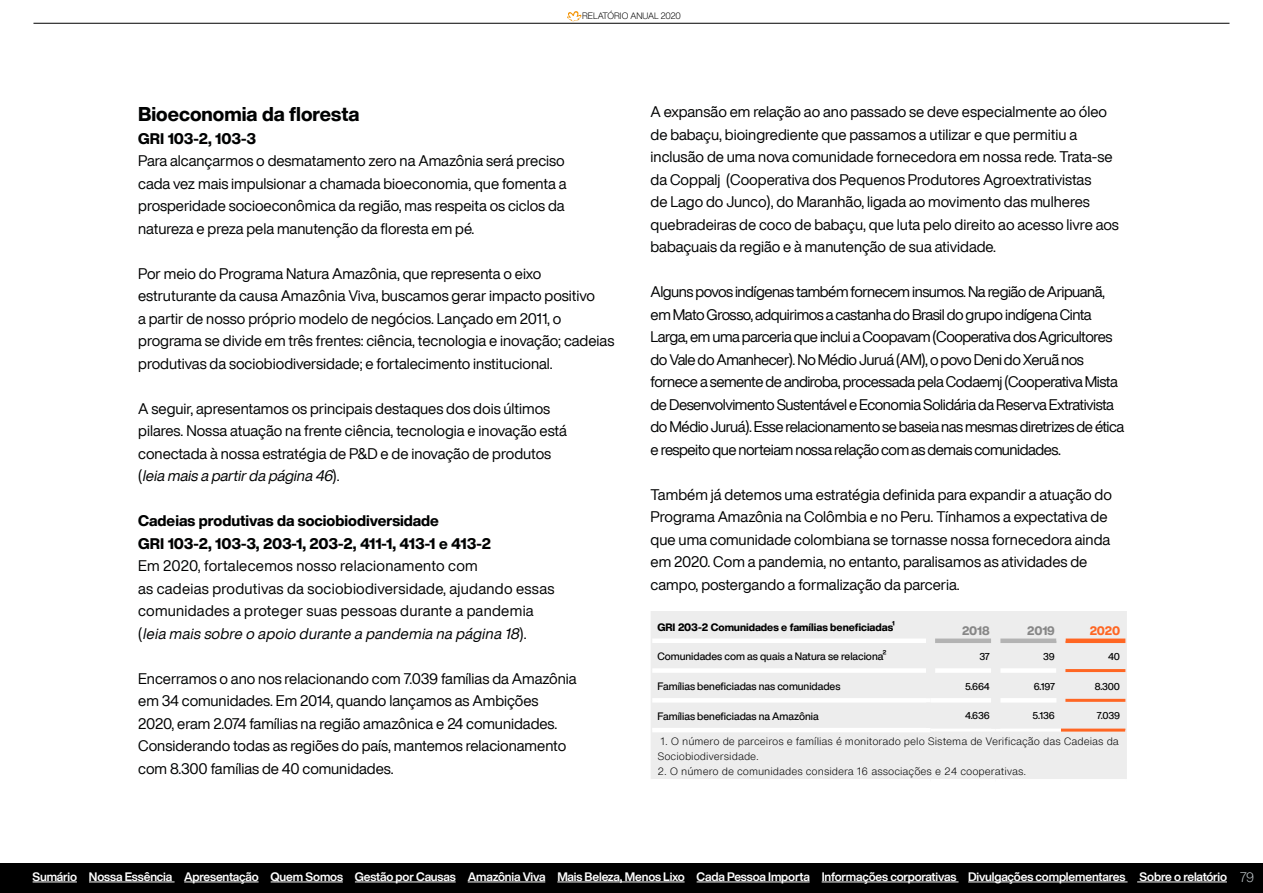
<style>
.page{position:relative;width:1263px;height:893px;background:#fff}
.page>*{position:absolute;margin:0;border:0;box-sizing:border-box;transform-origin:0 0}
.t1{font:800 19.5px "Helvetica Now Display";color:#010202}
.t2{font:15px/22.5px "Helvetica Now Display";color:#010202}
.t3{font:15px/22.5px "Helvetica Now Display";letter-spacing:-.03em;color:#010202}
.t4{font:15px/22.5px "Helvetica Now Display";letter-spacing:.02em;color:#010202}
.t5{font:800 15px/22.5px "Helvetica Now Display";color:#010202}
.t6{font:300 13.5px "Helvetica Now Display";color:#bdc4c7}
.t7{font:700 12px "Helvetica Now Display";letter-spacing:-.015em;color:#fff}
.t8{font:800 12px "Helvetica Now Display";letter-spacing:-.015em;color:#878787}
.t9{font:800 12px "Helvetica Now Display";color:#ff6623}
.t10{font:300 10.5px/15px "Helvetica Now Text";color:#000}
.t11{font:500 10.5px "Helvetica Now Display";color:#000}
.t12{font:800 10.5px "Helvetica Now Display";color:#000}
.t13{font:500 9.75px "Helvetica Now Display";letter-spacing:-.01em;color:#000}
.t14{font:300 9px "Helvetica Now Display";letter-spacing:-.005em;color:#000}
.s1{font-style:italic}
</style>
<div class="page">
<hr style="left:33px;top:23px;width:1196px;height:1px;background:#000">
<svg style="left:567px;top:11px;width:14px;height:10px"></svg>
<div style="left:0;top:863px;width:1263px;height:29px;background:#000"></div>
<div style="left:652px;top:611px;width:473px;height:168px;background:#ededed"></div>
<div style="left:652px;top:638px;width:274px;height:5px;background:#fff"></div>
<div style="left:935px;top:668px;width:56px;height:5px;background:#fff"></div>
<div style="left:1000px;top:668px;width:56px;height:5px;background:#fff"></div>
<div style="left:652px;top:668px;width:274px;height:5px;background:#fff"></div>
<div style="left:652px;top:698px;width:278px;height:5px;background:#fff"></div>
<hr style="left:651px;top:611px;width:1px;height:30px;background:#ededed">
<hr style="left:1125px;top:611px;width:2px;height:30px;background:#ededed">
<hr style="left:651px;top:641px;width:1px;height:30px;background:#ededed">
<hr style="left:1125px;top:641px;width:2px;height:30px;background:#ededed">
<hr style="left:651px;top:670px;width:1px;height:30px;background:#ededed">
<hr style="left:1125px;top:670px;width:2px;height:30px;background:#ededed">
<hr style="left:651px;top:700px;width:1px;height:30px;background:#ededed">
<hr style="left:1125px;top:700px;width:2px;height:30px;background:#ededed">
<div style="left:1056px;top:641px;width:9px;height:30px;background:#ededed"></div>
<div style="left:1056px;top:670px;width:9px;height:30px;background:#ededed"></div>
<div style="left:1056px;top:700px;width:9px;height:29px;background:#ededed"></div>
<hr style="left:1065px;top:669px;width:60px;height:3px;background:#ff6623">
<hr style="left:1065px;top:699px;width:60px;height:3px;background:#ff6623">
<div style="left:935px;top:638px;width:56px;height:5px;background:#b3b3b3"></div>
<div style="left:1000px;top:638px;width:56px;height:5px;background:#b3b3b3"></div>
<hr style="left:652px;top:728px;width:278px;height:4px;background:#fff">
<hr style="left:651px;top:730px;width:1px;height:49px;background:#ededed">
<hr style="left:930px;top:729px;width:66px;height:3px;background:#fff">
<hr style="left:996px;top:729px;width:65px;height:3px;background:#fff">
<hr style="left:1061px;top:729px;width:64px;height:3px;background:#ff6623">
<div style="left:1065px;top:638px;width:60px;height:5px;background:#ff6623"></div>
<div style="left:926px;top:611px;width:9px;height:30px;background:#ededed"></div>
<div style="left:926px;top:641px;width:9px;height:30px;background:#ededed"></div>
<div style="left:926px;top:670px;width:9px;height:28px;background:#ededed"></div>
<div style="left:926px;top:703px;width:9px;height:25px;background:#ededed"></div>
<hr style="left:1125px;top:730px;width:2px;height:49px;background:#ededed">
<div style="left:930px;top:698px;width:61px;height:5px;background:#fff"></div>
<div style="left:1000px;top:698px;width:56px;height:5px;background:#fff"></div>
<div style="left:1056px;top:611px;width:9px;height:30px;background:#ededed"></div>
<div style="left:991px;top:641px;width:9px;height:30px;background:#ededed"></div>
<div style="left:991px;top:670px;width:9px;height:30px;background:#ededed"></div>
<div style="left:991px;top:700px;width:9px;height:29px;background:#ededed"></div>
<div style="left:991px;top:611px;width:9px;height:30px;background:#ededed"></div>
<hr style="left:33px;top:882px;width:44px;height:1px;background:#fff">
<hr style="left:89px;top:882px;width:86px;height:1px;background:#fff">
<hr style="left:184px;top:882px;width:75px;height:1px;background:#fff">
<hr style="left:271px;top:882px;width:72px;height:1px;background:#fff">
<hr style="left:355px;top:882px;width:101px;height:1px;background:#fff">
<hr style="left:468px;top:882px;width:77px;height:1px;background:#fff">
<hr style="left:557px;top:882px;width:128px;height:1px;background:#fff">
<hr style="left:697px;top:882px;width:113px;height:1px;background:#fff">
<hr style="left:822px;top:882px;width:136px;height:1px;background:#fff">
<hr style="left:968px;top:882px;width:159px;height:1px;background:#fff">
<hr style="left:1137px;top:882px;width:90px;height:1px;background:#fff">
<p class="t14" style="left:582px;top:10px;width:100px">RELATÓRIO ANUAL 2020</p>
<h1 class="t1" style="left:138px;top:101px;width:223px">Bioeconomia da floresta</h1>
<p class="t5" style="left:138px;top:127px;width:119px">GRI 103-2, 103-3</p>
<p class="t2" style="left:138px;top:150px;width:430px">Para alcançarmos o desmatamento zero na Amazônia será preciso cada vez mais impulsionar a chamada bioeconomia, que fomenta a prosperidade socioeconômica da região, mas respeita os ciclos da natureza e preza pela manutenção da floresta em pé.</p>
<p class="t2" style="left:138px;top:262px;width:478px">Por meio do Programa Natura Amazônia, que representa o eixo estruturante da causa Amazônia Viva, buscamos gerar impacto positivo<br>a partir de nosso próprio modelo de negócios. Lançado em 2011, o programa se divide em três frentes: ciência, tecnologia e inovação; cadeias produtivas da sociobiodiversidade; e fortalecimento institucional.</p>
<p class="t2" style="left:138px;top:397px;width:430px">A seguir, apresentamos os principais destaques dos dois últimos pilares. Nossa atuação na frente ciência, tecnologia e inovação está conectada à nossa estratégia de P&amp;D e de inovação de produtos<br>( <span class="s1">leia maisa partirda página 46</span>) .</p>
<p class="t5" style="left:138px;top:510px;width:354px">Cadeias produtivas da sociobiodiversidade<br>GRI 103-2, 103-3, 203-1, 203-2, 411-1, 413-1 e 413-2</p>
<p class="t4" style="left:138px;top:555px;width:418px">Em 2020, fortalecemos nosso relacionamento com<br>as cadeias produtivas da sociobiodiversidade, ajudando essas comunidades a proteger suas pessoas durante a pandemia<br>( <span class="s1">leia mais sobre o apoio durante a pandemia na página 18</span>) .</p>
<p class="t2" style="left:138px;top:667px;width:440px">Encerramos o ano nos relacionando com 7.039 famílias da Amazônia em 34 comunidades. Em 2014, quando lançamos as Ambições 2020, eram 2.074 famílias na região amazônica e 24 comunidades.<br>Considerando todas as regiões do país, mantemos relacionamento com 8.300 famílias de 40 comunidades.</p>
<p class="t2" style="left:651px;top:101px;width:470px">A expansão em relação ao ano passado se deve especialmente ao óleo de babaçu, bioingrediente que passamos a utilizar e que permitiu a inclusão de uma nova comunidade fornecedora em nossa rede. Trata-se da Coppalj (Cooperativa dos Pequenos Produtores Agroextrativistas<br>de Lago do Junco), do Maranhão, ligada ao movimento das mulheres quebradeiras de coco de babaçu, que luta pelo direito ao acesso livre aos babaçuais da região e à manutenção de sua atividade.</p>
<p class="t3" style="left:651px;top:281px;width:475px">Alguns povos indígenas também fornecem insumos. Na região de Aripuanã, em Mato Grosso, adquirimos a castanha do Brasil do grupo indígena Cinta Larga, em uma parceria que inclui a Coopavam (Cooperativa dos Agricultores do Vale do Amanhecer). No Médio Juruá (AM), o povo Deni do Xeruã nos fornece a semente de andiroba, processada pela Codaemj (Cooperativa Mista de Desenvolvimento Sustentável e Economia Solidária da Reserva Extrativista do Médio Juruá). Esse relacionamento se baseia nas mesmas diretrizes de ética e respeito que norteiam nossa relação com as demais comunidades.</p>
<p class="t2" style="left:651px;top:483px;width:463px">Também já detemos uma estratégia definida para expandir a atuação do Programa Amazônia na Colômbia e no Peru. Tínhamos a expectativa de que uma comunidade colombiana se tornasse nossa fornecedora ainda em 2020. Com a pandemia, no entanto, paralisamos as atividades de campo, postergando a formalização da parceria.</p>
<p class="t12" style="left:657px;top:619px;width:239px">GRI 203-2 Comunidades e famílias beneficiadas¹</p>
<p class="t8" style="left:962px;top:622px;width:29px">2018</p>
<p class="t8" style="left:1027px;top:622px;width:29px">2019</p>
<p class="t9" style="left:1090px;top:622px;width:32px">2020</p>
<p class="t11" style="left:657px;top:649px;width:230px">Comunidades com as quais a Natura se relaciona²</p>
<p class="t13" style="left:979px;top:650px;width:12px">37</p>
<p class="t13" style="left:1043px;top:650px;width:13px">39</p>
<p class="t13" style="left:1108px;top:650px;width:13px">40</p>
<p class="t11" style="left:657px;top:679px;width:185px">Famílias beneficiadas nas comunidades</p>
<p class="t13" style="left:965px;top:679px;width:26px">5.664</p>
<p class="t13" style="left:1034px;top:679px;width:23px">6.197</p>
<p class="t13" style="left:1095px;top:679px;width:27px">8.300</p>
<p class="t11" style="left:657px;top:709px;width:163px">Famílias beneficiadas na Amazônia</p>
<p class="t13" style="left:965px;top:709px;width:26px">4.636</p>
<p class="t13" style="left:1032px;top:709px;width:24px">5.136</p>
<p class="t13" style="left:1097px;top:709px;width:25px">7.039</p>
<p class="t10" style="left:657px;top:734px;width:463px">1. O número de parceiros e famílias é monitorado pelo Sistema de Verificação das Cadeias da<br>Sociobiodiversidade.</p>
<p class="t10" style="left:657px;top:764px;width:370px">2. O número de comunidades considera 16 associações e 24 cooperativas.</p>
<p class="t7" style="left:33px;top:868px;width:1196px">Sumário Nossa Essência Apresentação Quem Somos Gestão por Causas Amazônia Viva Mais Beleza, Menos Lixo Cada Pessoa Importa Informações corporativas Divulgações complementares Sobre o relatório</p>
<p class="t6" style="left:1240px;top:868px;width:16px">79</p>
</div>
